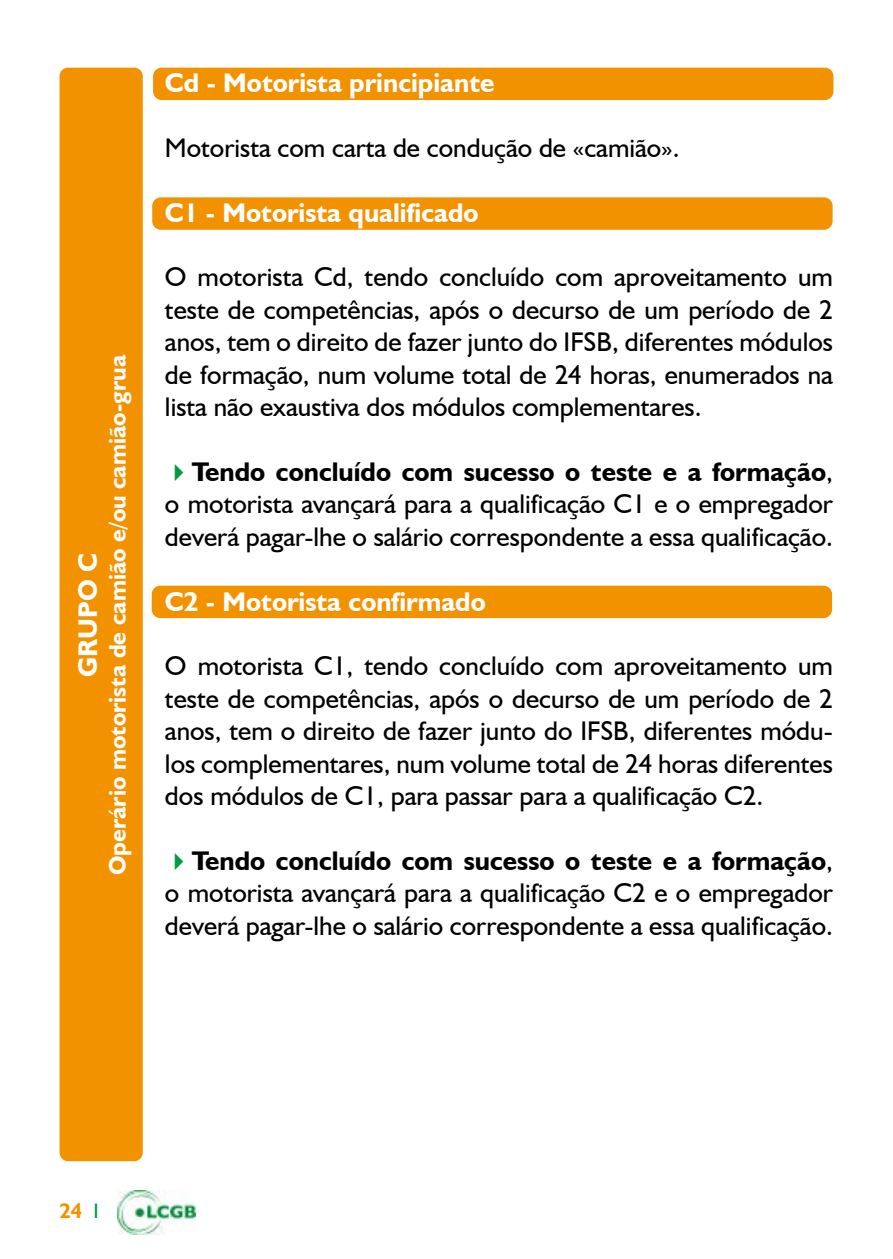
<style>
.page{position:relative;width:893px;height:1259px;background:#fff}
.page>*{position:absolute;margin:0;border:0;box-sizing:border-box;transform-origin:0 0}
.t1{font:27px/32.4px "Humanist 521 BT";color:#000;text-align:justify}
.t2{font:700 27px "Humanist 521 BT";color:#fff}
.t3{font:700 24px "Humanist 521 BT";color:#fff}
.t4{font:700 21px "Humanist 521 BT";color:#f39200}
.s1{color:#009b3e}
.s2{font-weight:700}
.s3{font-weight:400;color:#009b3e}
</style>
<div class="page">
<img style="left:117px;top:1190px;width:78px;height:44px">
<div style="left:152px;top:585px;width:680px;height:33px;background:#f39200;border-radius:9px"></div>
<div style="left:152px;top:197px;width:681px;height:33px;background:#f39200;border-radius:9px"></div>
<div style="left:153px;top:68px;width:680px;height:32px;background:#f39200;border-radius:9px"></div>
<div style="left:60px;top:68px;width:83px;height:1093px;background:#f39200;border-radius:9px"></div>
<p class="t2" style="left:71px;top:676px;width:125px;rotate:-90deg">GRUPO C</p>
<p class="t3" style="left:103px;top:875px;width:522px;rotate:-90deg">Operário motorista de camião e/ou camião-grua</p>
<p class="t2" style="left:165px;top:66px;width:331px">Cd - Motorista principiante</p>
<p class="t1" style="left:165px;top:131px;width:516px">Motorista com carta de condução de «camião».</p>
<p class="t2" style="left:165px;top:196px;width:315px">C1 - Motorista qualificado</p>
<p class="t1" style="left:165px;top:260px;width:669px">O motorista Cd, tendo concluído com aproveitamento um teste de competências, após o decurso de um período de 2 anos, tem o direito de fazer junto do IFSB, diferentes módulos de formação, num volume total de 24 horas, enumerados na lista não exaustiva dos módulos complementares.</p>
<p class="t1" style="left:165px;top:455px;width:669px"><span class="s1">✔</span><span class="s2">Tendo concluído com sucesso o teste e a formação</span>, o motorista avançará para a qualificação C1 e o empregador deverá pagar-lhe o salário correspondente a essa qualificação.</p>
<p class="t2" style="left:165px;top:584px;width:322px">C2 - Motorista confirmado</p>
<p class="t1" style="left:165px;top:649px;width:669px">O motorista C1, tendo concluído com aproveitamento um teste de competências, após o decurso de um período de 2 anos, tem o direito de fazer junto do IFSB, diferentes módu&shy;los complementares, num volume total de 24 horas diferentes dos módulos de C1, para passar para a qualificação C2.</p>
<p class="t1" style="left:165px;top:844px;width:669px"><span class="s1">✔</span><span class="s2">Tendo concluído com sucesso o teste e a formação</span>, o motorista avançará para a qualificação C2 e o empregador deverá pagar-lhe o salário correspondente a essa qualificação.</p>
<p class="t4" style="left:60px;top:1198px;width:41px">24 <span class="s3">I</span></p>
</div>
